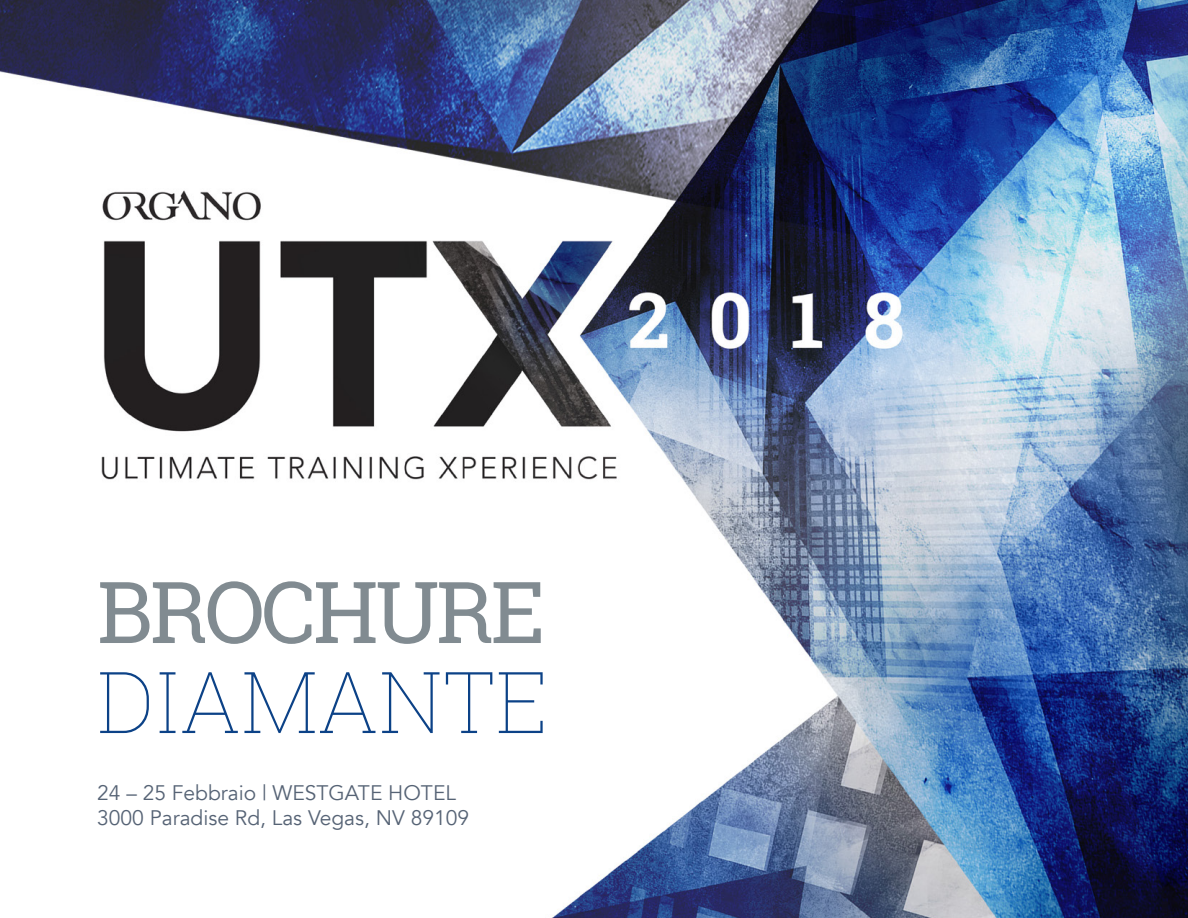
<style>
.page{position:relative;width:1188px;height:918px;background:#fff}
.page>*{position:absolute;margin:0;border:0;box-sizing:border-box;transform-origin:0 0}
.t1{font:85.5px "Roboto Slab";letter-spacing:-.04em;color:#818b91}
.t2{font:100 85.5px "Roboto Slab";color:#0c4287}
.t3{font:21px/25.2px "Avenir";color:#566375}
</style>
<div class="page">
<img style="left:0;top:0;width:1188px;height:918px">
<h1 class="t1" style="left:97px;top:553px;width:449px">BROCHURE</h1>
<h1 class="t2" style="left:97px;top:643px;width:453px">DIAMANTE</h1>
<p class="t3" style="left:97px;top:780px;width:373px">24 – 25 Febbraio | WESTGATE HOTEL<br>3000 Paradise Rd, Las Vegas, NV 89109</p>
</div>
